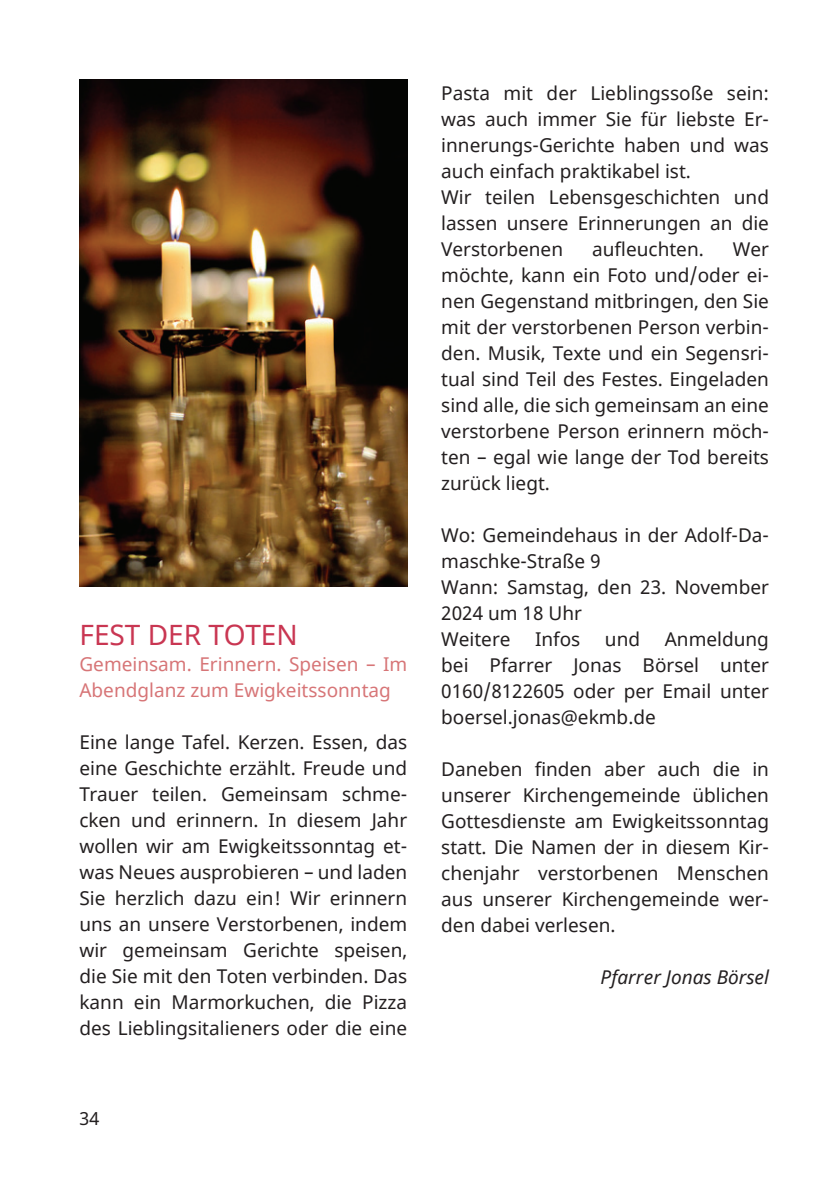
<style>
.page{position:relative;width:840px;height:1191px;background:#fff}
.page>*{position:absolute;margin:0;border:0;box-sizing:border-box;transform-origin:0 0}
.t1{font:28px "Noto Sans";color:#c93652}
.t2{font:19px/26px "Noto Sans";color:#231f20;text-align:justify}
.t3{font:19px/26px "Noto Sans";color:#d77577}
.t4{font:italic 19px "Noto Sans";color:#231f20}
.t5{font:18px "Noto Sans";color:#231f20}
</style>
<div class="page">
<img style="left:79px;top:79px;width:328px;height:508px">
<h1 class="t1" style="left:79px;top:616px;width:31px">Fest</h1>
<h1 class="t1" style="left:148px;top:616px;width:18px">der</h1>
<h1 class="t1" style="left:208px;top:616px;width:34px">Toten</h1>
<p class="t3" style="left:79px;top:652px;width:329px">Gemeinsam. Erinnern. Speisen – Im<br>Abendglanz zum Ewigkeitssonntag</p>
<p class="t2" style="left:79px;top:730px;width:329px">Eine lange Tafel. Kerzen. Essen, das eine Geschichte erzählt. Freude und Trauer teilen. Gemeinsam schme&shy;cken und erinnern. In diesem Jahr wollen wir am Ewigkeitssonntag et&shy;was Neues ausprobieren – und laden Sie herzlich dazu ein! Wir erinnern uns an unsere Verstorbenen, indem wir gemeinsam Gerichte speisen, die Sie mit den Toten verbinden. Das kann ein Marmorkuchen, die Pizza des Lieblingsitalieners oder die eine</p>
<p class="t5" style="left:79px;top:1106px;width:21px">34</p>
<p class="t2" style="left:441px;top:80px;width:329px;text-align:left">Pasta mit der Lieblingssoße sein: was auch immer Sie für liebste Er&shy;innerungs-Gerichte haben und was auch einfach praktikabel ist.<br>Wir teilen Lebensgeschichten und lassen unsere Erinnerungen an die<br>Verstorbenen</p>
<p class="t2" style="left:592px;top:236px;width:113px">aufleuchten.</p>
<p class="t2" style="left:441px;top:236px;width:329px;text-indent:291px">Wer möchte, kann ein Foto und/oder ei&shy;nen Gegenstand mitbringen, den Sie mit der verstorbenen Person verbin&shy;den. Musik, Texte und ein Segensri&shy;tual sind Teil des Festes. Eingeladen sind alle, die sich gemeinsam an eine verstorbene Person erinnern möch&shy;ten – egal wie lange der Tod bereits zurück liegt.</p>
<p class="t2" style="left:441px;top:522px;width:329px;text-align:left">Wo: Gemeindehaus in der Adolf-Da&shy;maschke-Straße 9<br>Wann: Samstag, den 23. November<br>2024 um 18 Uhr<br>Weitere</p>
<p class="t2" style="left:534px;top:626px;width:47px">Infos</p>
<p class="t2" style="left:604px;top:626px;width:37px">und</p>
<p class="t2" style="left:441px;top:626px;width:329px;text-indent:223px">Anmeldung bei Pfarrer Jonas Börsel unter 0160/8122605 oder per Email unter boersel.jonas@ekmb.de</p>
<p class="t2" style="left:441px;top:756px;width:329px">Daneben finden aber auch die in unserer Kirchengemeinde üblichen Gottesdienste am Ewigkeitssonntag statt. Die Namen der in diesem Kir&shy;chenjahr verstorbenen Menschen aus unserer Kirchengemeinde wer&shy;den dabei verlesen.</p>
<p class="t4" style="left:600px;top:963px;width:170px">Pfarrer Jonas Börsel</p>
</div>
